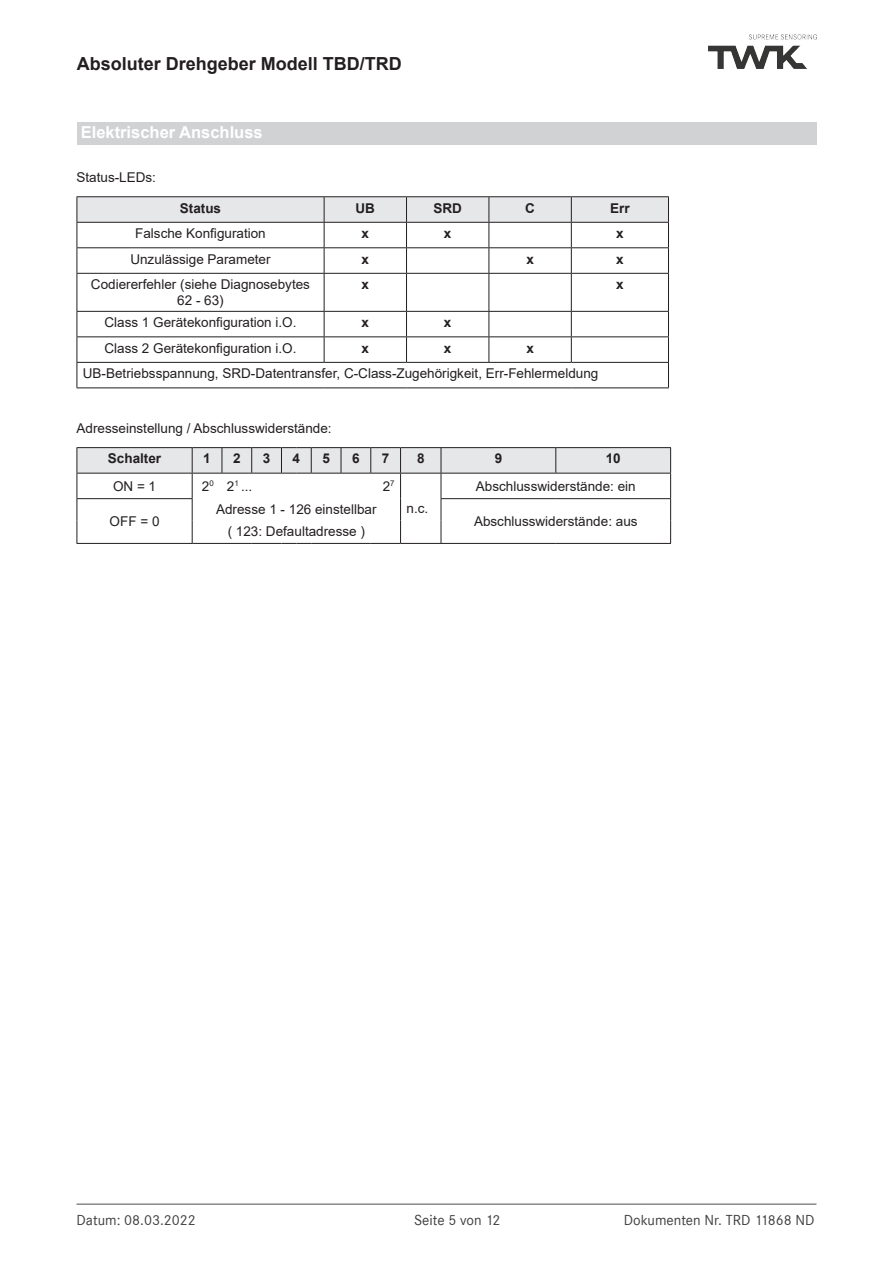
<style>
.page{position:relative;width:893px;height:1263px;background:#fff}
.page>*{position:absolute;margin:0;border:0;box-sizing:border-box;transform-origin:0 0}
.t1{font:700 18px "Arial";color:#231f20}
.t2{font:700 16.5px "Arial";color:#fff}
.t3{font:15px "Corporate S";color:#3e3e3f}
.t4{font:13.5px/16.2px "Arial";color:#231f20;text-align:center}
.t5{font:700 13.5px "Arial";color:#231f20}
</style>
<div class="page">
<hr style="left:77px;top:1203px;width:739px;height:2px;background:#888787">
<img style="left:709px;top:35px;width:107px;height:33px">
<div style="left:77px;top:122px;width:739px;height:23px;background:#d1d2d4"></div>
<hr style="left:324px;top:196px;width:82px;height:1px;background:#231f20">
<hr style="left:406px;top:196px;width:83px;height:1px;background:#231f20">
<hr style="left:489px;top:196px;width:82px;height:1px;background:#231f20">
<hr style="left:571px;top:196px;width:98px;height:1px;background:#231f20">
<hr style="left:77px;top:273px;width:247px;height:1px;background:#231f20">
<hr style="left:77px;top:274px;width:1px;height:37px;background:#231f20">
<hr style="left:324px;top:273px;width:82px;height:1px;background:#231f20">
<hr style="left:324px;top:274px;width:1px;height:37px;background:#231f20">
<hr style="left:406px;top:273px;width:83px;height:1px;background:#231f20">
<hr style="left:406px;top:274px;width:1px;height:37px;background:#231f20">
<hr style="left:489px;top:273px;width:82px;height:1px;background:#231f20">
<hr style="left:489px;top:274px;width:1px;height:37px;background:#231f20">
<hr style="left:571px;top:273px;width:98px;height:1px;background:#231f20">
<hr style="left:571px;top:274px;width:1px;height:37px;background:#231f20">
<hr style="left:668px;top:274px;width:1px;height:37px;background:#231f20">
<hr style="left:77px;top:311px;width:247px;height:1px;background:#231f20">
<hr style="left:324px;top:311px;width:82px;height:1px;background:#231f20">
<hr style="left:406px;top:311px;width:83px;height:1px;background:#231f20">
<hr style="left:489px;top:311px;width:82px;height:1px;background:#231f20">
<hr style="left:571px;top:311px;width:98px;height:1px;background:#231f20">
<hr style="left:77px;top:336px;width:247px;height:1px;background:#231f20">
<hr style="left:324px;top:336px;width:82px;height:1px;background:#231f20">
<svg style="left:324px;top:312px;width:1px;height:50px"></svg>
<hr style="left:406px;top:336px;width:83px;height:1px;background:#231f20">
<svg style="left:406px;top:312px;width:1px;height:50px"></svg>
<hr style="left:489px;top:336px;width:82px;height:1px;background:#231f20">
<svg style="left:489px;top:312px;width:1px;height:50px"></svg>
<hr style="left:571px;top:336px;width:98px;height:1px;background:#231f20">
<svg style="left:571px;top:312px;width:1px;height:50px"></svg>
<hr style="left:77px;top:362px;width:247px;height:1px;background:#231f20">
<svg style="left:77px;top:312px;width:1px;height:75px"></svg>
<hr style="left:324px;top:362px;width:82px;height:1px;background:#231f20">
<hr style="left:406px;top:362px;width:83px;height:1px;background:#231f20">
<hr style="left:489px;top:362px;width:82px;height:1px;background:#231f20">
<hr style="left:571px;top:362px;width:98px;height:1px;background:#231f20">
<svg style="left:668px;top:312px;width:1px;height:75px"></svg>
<hr style="left:77px;top:387px;width:247px;height:1px;background:#231f20">
<hr style="left:324px;top:387px;width:82px;height:1px;background:#231f20">
<hr style="left:406px;top:387px;width:83px;height:1px;background:#231f20">
<hr style="left:489px;top:387px;width:82px;height:1px;background:#231f20">
<hr style="left:571px;top:387px;width:98px;height:1px;background:#231f20">
<hr style="left:77px;top:196px;width:247px;height:1px;background:#231f20">
<svg style="left:77px;top:197px;width:592px;height:76px"></svg>
<hr style="left:77px;top:222px;width:247px;height:1px;background:#231f20">
<svg style="left:77px;top:447px;width:594px;height:97px"></svg>
<hr style="left:401px;top:543px;width:40px;height:1px;background:#231f20">
<hr style="left:441px;top:543px;width:115px;height:1px;background:#231f20">
<hr style="left:556px;top:543px;width:115px;height:1px;background:#231f20">
<h1 class="t1" style="left:77px;top:51px;width:327px">Absoluter Drehgeber Modell TBD/TRD</h1>
<p class="t2" style="left:81px;top:121px;width:183px">Elektrischer Anschluss</p>
<p class="t4" style="left:77px;top:169px;width:81px">Status-LEDs:</p>
<p class="t5" style="left:180px;top:198px;width:43px">Status</p>
<p class="t5" style="left:356px;top:198px;width:21px">UB</p>
<p class="t5" style="left:433px;top:198px;width:30px">SRD</p>
<p class="t5" style="left:525px;top:198px;width:11px">C</p>
<p class="t5" style="left:610px;top:198px;width:21px">Err</p>
<p class="t4" style="left:135px;top:225px;width:132px">Falsche Konfiguration</p>
<p class="t5" style="left:362px;top:224px;width:9px">x</p>
<p class="t5" style="left:444px;top:224px;width:9px">x</p>
<p class="t5" style="left:616px;top:224px;width:9px">x</p>
<p class="t4" style="left:130px;top:251px;width:142px">Unzulässige Parameter</p>
<p class="t5" style="left:362px;top:249px;width:9px">x</p>
<p class="t5" style="left:526px;top:249px;width:9px">x</p>
<p class="t5" style="left:616px;top:249px;width:9px">x</p>
<p class="t4" style="left:91px;top:276px;width:221px">Codiererfehler (siehe Diagnosebytes<br>62 - 63)</p>
<p class="t5" style="left:362px;top:275px;width:9px">x</p>
<p class="t5" style="left:616px;top:275px;width:9px">x</p>
<p class="t4" style="left:104px;top:314px;width:194px">Class 1 Gerätekonfiguration i.O.</p>
<p class="t5" style="left:362px;top:313px;width:9px">x</p>
<p class="t5" style="left:444px;top:313px;width:9px">x</p>
<p class="t4" style="left:104px;top:340px;width:194px">Class 2 Gerätekonfiguration i.O.</p>
<p class="t5" style="left:362px;top:338px;width:9px">x</p>
<p class="t5" style="left:444px;top:338px;width:9px">x</p>
<p class="t5" style="left:526px;top:338px;width:9px">x</p>
<p class="t4" style="left:83px;top:365px;width:517px">UB-Betriebsspannung, SRD-Datentransfer, C-Class-Zugehörigkeit, Err-Fehlermeldung</p>
<p class="t4" style="left:77px;top:420px;width:257px">Adresseinstellung / Abschlusswiderstände:</p>
<p class="t5" style="left:108px;top:449px;width:55px">Schalter</p>
<p class="t5" style="left:203px;top:449px;width:9px">1</p>
<p class="t5" style="left:233px;top:449px;width:9px">2</p>
<p class="t5" style="left:263px;top:449px;width:9px">3</p>
<p class="t5" style="left:293px;top:449px;width:9px">4</p>
<p class="t5" style="left:322px;top:449px;width:9px">5</p>
<p class="t5" style="left:352px;top:449px;width:9px">6</p>
<p class="t5" style="left:382px;top:449px;width:9px">7</p>
<p class="t5" style="left:417px;top:449px;width:9px">8</p>
<p class="t5" style="left:495px;top:449px;width:9px">9</p>
<p class="t5" style="left:606px;top:449px;width:17px">10</p>
<p class="t4" style="left:113px;top:478px;width:45px">ON=1</p>
<p class="t4" style="left:202px;top:478px;width:52px">2<sup>0</sup> 2<sup>1</sup> ...</p>
<p class="t4" style="left:383px;top:478px;width:13px">2<sup>7</sup></p>
<p class="t4" style="left:407px;top:500px;width:23px">n.c.</p>
<p class="t4" style="left:476px;top:478px;width:161px">Abschlusswiderstände: ein</p>
<p class="t4" style="left:216px;top:502px;width:162px">Adresse 1 - 126 einstellbar</p>
<p class="t4" style="left:110px;top:513px;width:51px">OFF = 0</p>
<p class="t4" style="left:474px;top:513px;width:165px">Abschlusswiderstände: aus</p>
<p class="t4" style="left:228px;top:523px;width:139px">( 123: Defaultadresse )</p>
<p class="t3" style="left:77px;top:1211px;width:121px">Datum: 08.03.2022</p>
<p class="t3" style="left:414px;top:1211px;width:88px">Seite 5 von 12</p>
<p class="t3" style="left:624px;top:1211px;width:192px">Dokumenten Nr. TRD 11868 ND</p>
</div>
